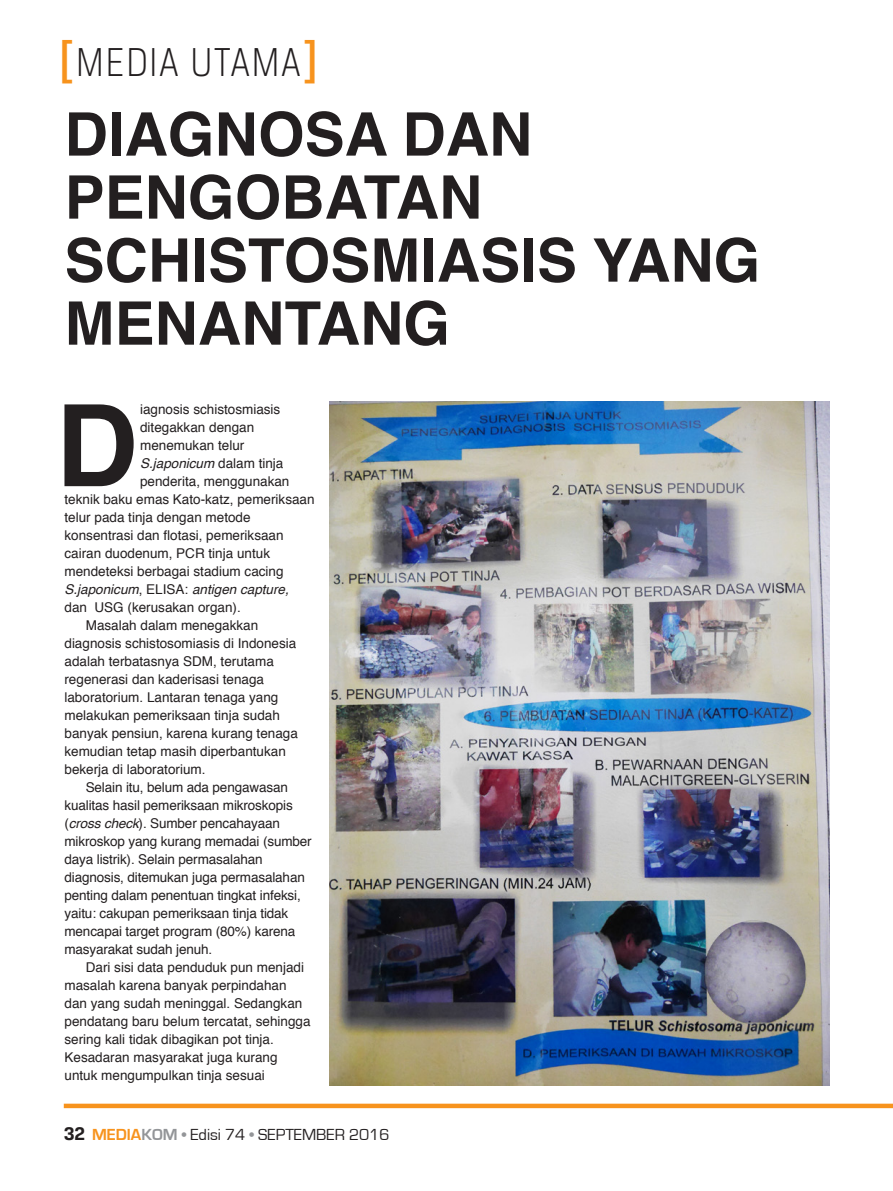
<style>
.page{position:relative;width:893px;height:1191px;background:#fff}
.page>*{position:absolute;margin:0;border:0;box-sizing:border-box;transform-origin:0 0}
.isi{font:700 113.55px "Helvetica";color:#231f20}
.Judul_sans_2{font:700 60px/63px "Helvetica";color:#231f20}
.t1{font:300 42.9px "Breuer Text";letter-spacing:.03em;color:#231f20;scale:.9 1}
.t2{font:16.5px "Eurostile";color:#231f20}
.isi-2{font:13.5px/18px "Helvetica";color:#231f20}
.isi-3{font:italic 13.5px "Helvetica";color:#231f20}
.s1{font-weight:700;font-size:53.7px;color:#f7931d}
.s2{font-style:normal}
.s3{font-style:italic}
.s4{font-family:"Breuer Text";font-weight:700;font-size:19.5px}
.s5{font-weight:700;color:#f7931d}
.s6{font-weight:700;color:#939598}
</style>
<div class="page">
<div style="left:64px;top:1103px;width:829px;height:5px;background:#f7931d"></div>
<img style="left:330px;top:402px;width:499px;height:683px">
<h3 class="t1" style="left:59px;top:39px;width:288px"><span class="s1">[</span>MEDIA UTAMA<span class="s1">]</span></h3>
<p class="Judul_sans_2" style="left:64px;top:104px;width:697px">DIAGNOSA DAN<br>PENGOBATAN<br>SCHISTOSMIASIS YANG<br>MENANTANG</p>
<p class="isi" style="left:56px;top:354px;width:83px">D</p>
<p class="isi-2" style="left:140px;top:401px;width:142px">iagnosis schistosmiasis</p>
<p class="isi-2" style="left:140px;top:419px;width:116px">ditegakkan dengan</p>
<p class="isi-2" style="left:140px;top:437px;width:106px">menemukan telur</p>
<p class="isi-3" style="left:140px;top:453px;width:145px">S.japonicum <span class="s2">dalam tinja</span></p>
<p class="isi-2" style="left:140px;top:473px;width:151px">penderita, menggunakan</p>
<p class="isi-2" style="left:64px;top:491px;width:252px">teknik baku emas Kato-katz, pemeriksaan</p>
<p class="isi-2" style="left:64px;top:509px;width:188px">telur pada tinja dengan metode</p>
<p class="isi-2" style="left:64px;top:527px;width:221px">konsentrasi dan flotasi, pemeriksaan</p>
<p class="isi-2" style="left:64px;top:545px;width:207px">cairan duodenum, PCR tinja untuk</p>
<p class="isi-2" style="left:64px;top:563px;width:221px">mendeteksi berbagai stadium cacing</p>
<p class="isi-3" style="left:64px;top:579px;width:226px">S.japonicum<span class="s2">, ELISA:</span> antigen capture,</p>
<p class="isi-2" style="left:64px;top:599px;width:178px">dan USG (kerusakan organ).</p>
<p class="isi-2" style="left:64px;top:617px;width:235px;text-indent:21px">Masalah dalam menegakkan diagnosis schistosomiasis di Indonesia adalah terbatasnya SDM, terutama regenerasi dan kaderisasi tenaga laboratorium. Lantaran tenaga yang melakukan pemeriksaan tinja sudah banyak pensiun, karena kurang tenaga kemudian tetap masih diperbantukan bekerja di laboratorium.</p>
<p class="isi-2" style="left:64px;top:779px;width:249px;text-indent:21px">Selain itu, belum ada pengawasan kualitas hasil pemeriksaan mikroskopis (<span class="s3">cross check</span>). Sumber pencahayaan mikroskop yang kurang memadai (sumber daya listrik). Selain permasalahan diagnosis, ditemukan juga permasalahan penting dalam penentuan tingkat infeksi, yaitu: cakupan pemeriksaan tinja tidak mencapai target program (80%) karena masyarakat sudah jenuh.</p>
<p class="isi-2" style="left:64px;top:959px;width:248px;text-indent:21px">Dari sisi data penduduk pun menjadi masalah karena banyak perpindahan dan yang sudah meninggal. Sedangkan pendatang baru belum tercatat, sehingga sering kali tidak dibagikan pot tinja.<br>Kesadaran masyarakat juga kurang untuk mengumpulkan tinja sesuai</p>
<p class="t2" style="left:64px;top:1126px;width:327px"><span class="s4">32</span> <span class="s5">MEDIA</span><span class="s6">KOM •</span> Edisi 74 <span class="s6">•</span> SEPTEMBER 2016</p>
</div>
